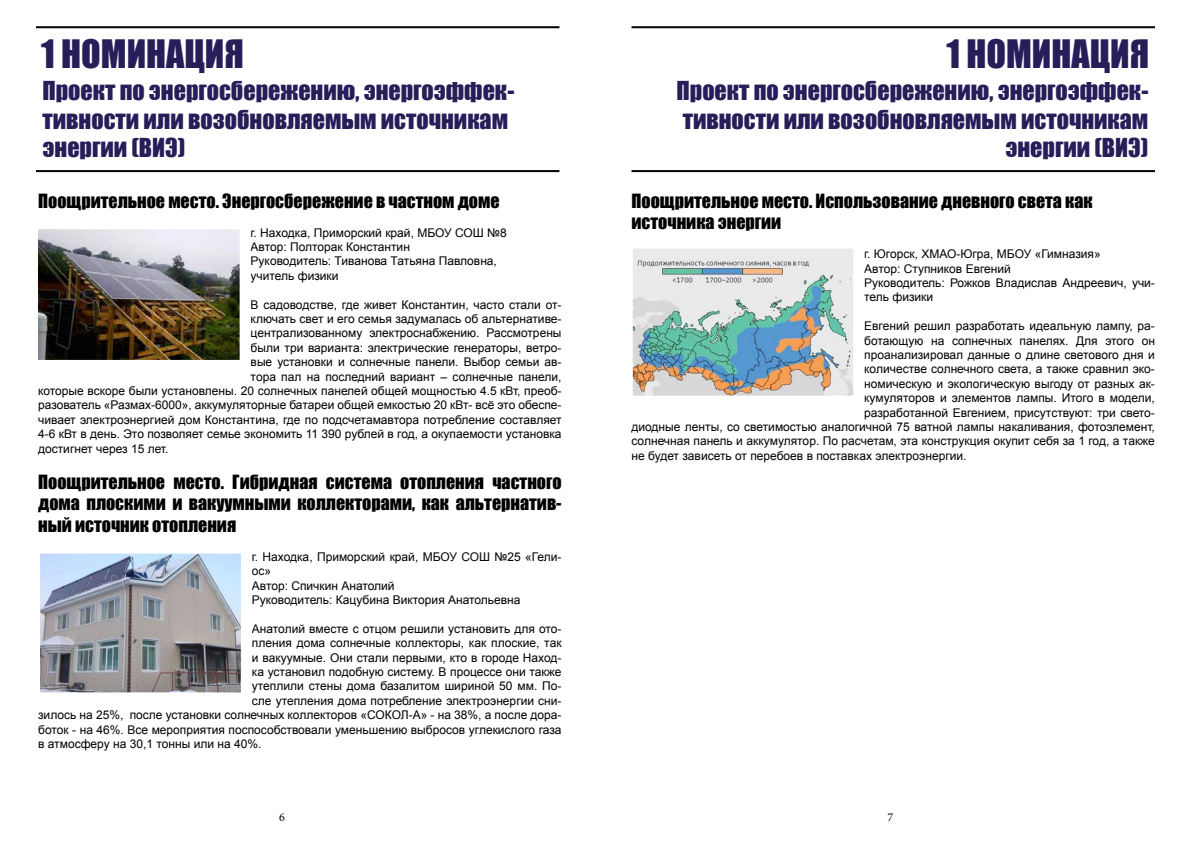
<style>
.page{position:relative;width:1191px;height:842px;background:#fff}
.page>*{position:absolute;margin:0;border:0;box-sizing:border-box;transform-origin:0 0}
.t1{font:36px "Impact";color:#251e59}
.t2{font:24px/28.8px "Impact";color:#251e59}
.t3{font:18px/21.6px "Impact";color:#000;text-align:justify}
.t4{font:12px/14.4px "Arial";color:#000}
.t5{font:12px "Minion Pro";color:#000}
</style>
<div class="page">
<hr style="left:36px;top:170px;width:523px;height:2px;background:#000">
<hr style="left:36px;top:26px;width:523px;height:2px;background:#000">
<hr style="left:631px;top:26px;width:524px;height:2px;background:#000">
<hr style="left:631px;top:170px;width:524px;height:2px;background:#000">
<img style="left:39px;top:230px;width:200px;height:129px">
<img style="left:41px;top:555px;width:199px;height:136px">
<div style="left:29px;top:543px;width:223px;height:160px;border:11px solid #fff"></div>
<img style="left:634px;top:250px;width:218px;height:145px">
<h1 class="t1" style="left:41px;top:26px;width:204px">1 НОМИНАЦИЯ</h1>
<h2 class="t2" style="left:43px;top:75px;width:473px">Проект по энергосбережению, энергоэффек&shy;тивности или возобновляемым источникам энергии (ВИЭ)</h2>
<h3 class="t3" style="left:38px;top:190px;width:463px">Поощрительное место. Энергосбережение в частном доме</h3>
<p class="t4" style="left:251px;top:225px;width:258px">г. Находка, Приморский край, МБОУ СОШ №8<br>Автор: Полторак Константин<br>Руководитель: Тиванова Татьяна Павловна, учитель физики</p>
<p class="t4" style="left:251px;top:297px;width:312px">В садоводстве, где живет Константин, часто стали от-</p>
<p class="t4" style="left:251px;top:312px;width:312px">ключать свет и его семья задумалась об альтернативе-</p>
<p class="t4" style="left:251px;top:326px;width:312px">централизованному электроснабжению. Рассмотрены</p>
<p class="t4" style="left:251px;top:341px;width:312px">были три варианта: электрические генераторы, ветро-</p>
<p class="t4" style="left:251px;top:355px;width:312px">вые установки и солнечные панели. Выбор семьи ав-</p>
<p class="t4" style="left:251px;top:369px;width:312px">тора пал на последний вариант – солнечные панели,</p>
<p class="t4" style="left:38px;top:384px;width:525px">которые вскоре были установлены. 20 солнечных панелей общей мощностью 4.5 кВт, преоб-</p>
<p class="t4" style="left:38px;top:398px;width:525px">разователь «Размах-6000», аккумуляторные батареи общей емкостью 20 кВт- всё это обеспе-</p>
<p class="t4" style="left:38px;top:413px;width:525px">чивает электроэнергией дом Константина, где по подсчетамавтора потребление составляет</p>
<p class="t4" style="left:38px;top:427px;width:525px">4-6 кВт в день. Это позволяет семье экономить 11 390 рублей в год, а окупаемости установка</p>
<p class="t4" style="left:38px;top:441px;width:132px">достигнет через 15 лет.</p>
<h3 class="t3" style="left:38px;top:470px;width:525px">Поощрительное место. Гибридная система отопления частного дома плоскими и вакуумными коллекторами, как альтернатив&shy;ный источник отопления</h3>
<p class="t4" style="left:252px;top:549px;width:311px">г. Находка, Приморский край, МБОУ СОШ №25 «Гели&shy;ос»<br>Автор: Спичкин Анатолий<br>Руководитель: Кацубина Виктория Анатольевна</p>
<p class="t4" style="left:252px;top:621px;width:311px">Анатолий вместе с отцом решили установить для ото-</p>
<p class="t4" style="left:252px;top:636px;width:311px">пления дома солнечные коллекторы, как плоские, так</p>
<p class="t4" style="left:252px;top:650px;width:311px">и вакуумные. Они стали первыми, кто в городе Наход-</p>
<p class="t4" style="left:252px;top:665px;width:311px">ка установил подобную систему. В процессе они также</p>
<p class="t4" style="left:252px;top:679px;width:311px">утеплили стены дома базалитом шириной 50 мм. По-</p>
<p class="t4" style="left:252px;top:693px;width:311px">сле утепления дома потребление электроэнергии сни-</p>
<p class="t4" style="left:38px;top:708px;width:525px">зилось на 25%, после установки солнечных коллекторов «СОКОЛ-А» - на 38%, а после дора-</p>
<p class="t4" style="left:38px;top:722px;width:525px">боток - на 46%. Все мероприятия поспособствовали уменьшению выбросов углекислого газа</p>
<p class="t4" style="left:38px;top:737px;width:225px">в атмосферу на 30,1 тонны или на 40%.</p>
<h1 class="t1" style="left:946px;top:26px;width:204px">1 НОМИНАЦИЯ</h1>
<h2 class="t2" style="left:676px;top:75px;width:473px;text-align:right">Проект по энергосбережению, энергоэффек&shy;тивности или возобновляемым источникам энергии (ВИЭ)</h2>
<h3 class="t3" style="left:631px;top:190px;width:462px">Поощрительное место. Использование дневного света как источника энергии</h3>
<p class="t4" style="left:864px;top:247px;width:292px">г. Югорск, ХМАО-Югра, МБОУ «Гимназия»<br>Автор: Ступников Евгений<br>Руководитель: Рожков Владислав Андреевич, учи&shy;тель физики</p>
<p class="t4" style="left:864px;top:319px;width:292px">Евгений решил разработать идеальную лампу, ра-</p>
<p class="t4" style="left:864px;top:333px;width:292px">ботающую на солнечных панелях. Для этого он</p>
<p class="t4" style="left:864px;top:348px;width:292px">проанализировал данные о длине светового дня и</p>
<p class="t4" style="left:864px;top:362px;width:292px">количестве солнечного света, а также сравнил эко-</p>
<p class="t4" style="left:864px;top:377px;width:292px">номическую и экологическую выгоду от разных ак-</p>
<p class="t4" style="left:864px;top:391px;width:292px">кумуляторов и элементов лампы. Итого в модели,</p>
<p class="t4" style="left:864px;top:405px;width:292px">разработанной Евгением, присутствуют: три свето-</p>
<p class="t4" style="left:631px;top:420px;width:525px">диодные ленты, со светимостью аналогичной 75 ватной лампы накаливания, фотоэлемент,</p>
<p class="t4" style="left:631px;top:434px;width:525px">солнечная панель и аккумулятор. По расчетам, эта конструкция окупит себя за 1 год, а также</p>
<p class="t4" style="left:631px;top:449px;width:336px">не будет зависеть от перебоев в поставках электроэнергии.</p>
<p class="t5" style="left:279px;top:809px;width:7px">6</p>
<p class="t5" style="left:887px;top:809px;width:7px">7</p>
</div>
